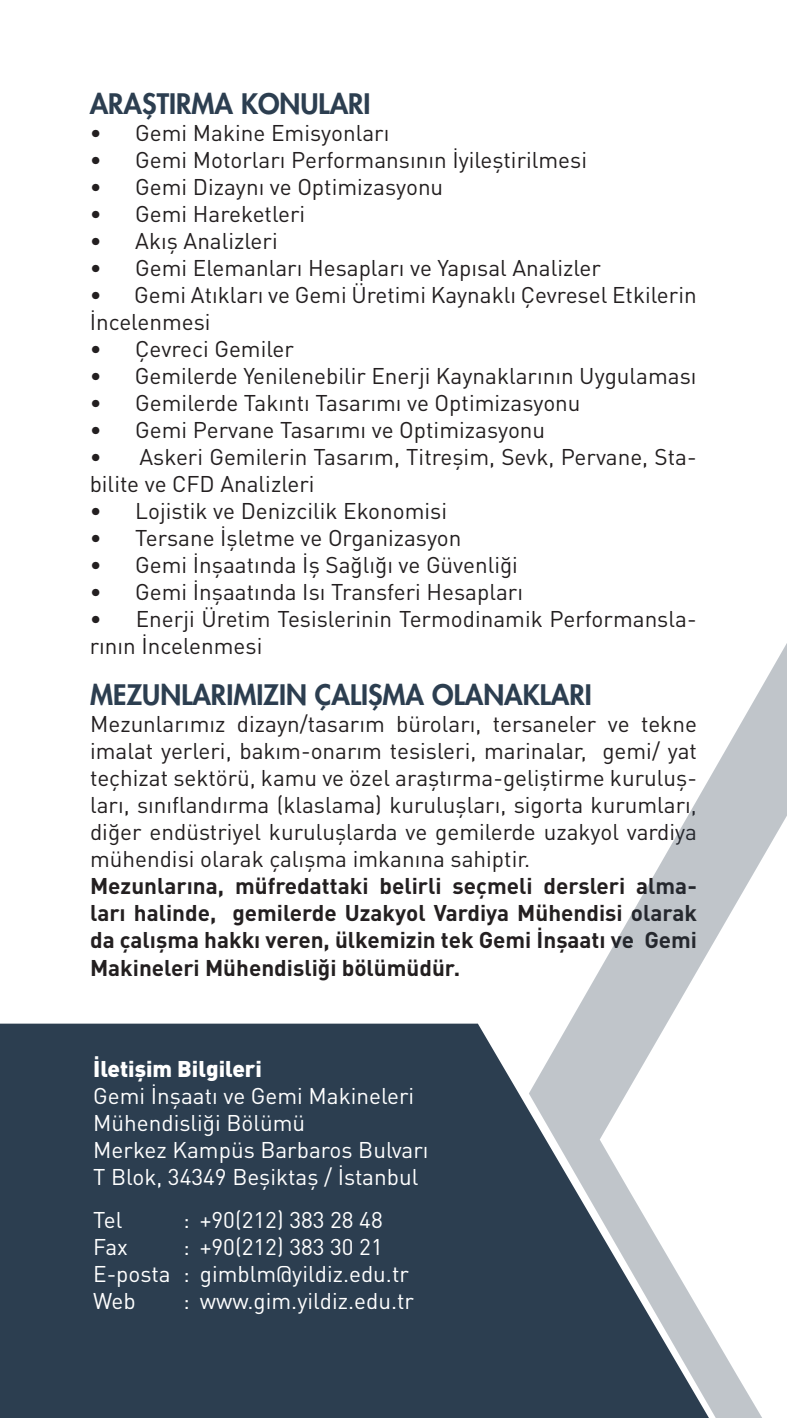
<style>
.page{position:relative;width:787px;height:1418px;background:#fff}
.page>*{position:absolute;margin:0;border:0;box-sizing:border-box;transform-origin:0 0}
.t1{font:800 27.5px "Futura Std";color:#2c3e50}
.t2{font:22.5px/27px "DIN Pro";color:#231f20}
.t3{font:22.5px/27px "DIN Pro";color:#fff}
.t4{font:700 22.5px/27.5px "DIN Pro";color:#231f20;text-align:justify}
.t5{font:900 22.5px "DIN Pro";color:#fff}
</style>
<div class="page">
<div style="left:0;top:1023px;width:529px;height:394px;background:#2c3e50"></div>
<svg style="left:529px;top:643px;width:258px;height:774px"></svg>
<p class="t1" style="left:90px;top:86px;width:282px">ARAŞTIRMA KONULARI</p>
<p class="t2" style="left:90px;top:118px;width:301px">• Gemi Makine Emisyonları</p>
<p class="t2" style="left:90px;top:145px;width:499px">• Gemi Motorları Performansının İyileştirilmesi</p>
<p class="t2" style="left:90px;top:172px;width:355px">• Gemi Dizaynı ve Optimizasyonu</p>
<p class="t2" style="left:90px;top:199px;width:217px">• Gemi Hareketleri</p>
<p class="t2" style="left:90px;top:226px;width:189px">• Akış Analizleri</p>
<p class="t2" style="left:90px;top:253px;width:513px">• Gemi Elemanları Hesapları ve Yapısal Analizler</p>
<p class="t2" style="left:90px;top:280px;width:608px">• Gemi Atıkları ve Gemi Üretimi Kaynaklı Çevresel Etkilerin<br>İncelenmesi</p>
<p class="t2" style="left:90px;top:334px;width:206px">• Çevreci Gemiler</p>
<p class="t2" style="left:90px;top:361px;width:608px">• Gemilerde Yenilenebilir Enerji Kaynaklarının Uygulaması</p>
<p class="t2" style="left:90px;top:388px;width:492px">• Gemilerde Takıntı Tasarımı ve Optimizasyonu</p>
<p class="t2" style="left:90px;top:415px;width:457px">• Gemi Pervane Tasarımı ve Optimizasyonu</p>
<p class="t2" style="left:90px;top:442px;width:608px">• Askeri Gemilerin Tasarım, Titreşim, Sevk, Pervane, Sta&shy;bilite ve CFD Analizleri</p>
<p class="t2" style="left:90px;top:496px;width:359px">• Lojistik ve Denizcilik Ekonomisi</p>
<p class="t2" style="left:90px;top:523px;width:373px">• Tersane İşletme ve Organizasyon</p>
<p class="t2" style="left:90px;top:550px;width:430px">• Gemi İnşaatında İş Sağlığı ve Güvenliği</p>
<p class="t2" style="left:90px;top:577px;width:435px">• Gemi İnşaatında Isı Transferi Hesapları</p>
<p class="t2" style="left:90px;top:604px;width:608px">• Enerji Üretim Tesislerinin Termodinamik Performansla&shy;rının İncelenmesi</p>
<p class="t1" style="left:90px;top:677px;width:503px">MEZUNLARIMIZIN ÇALIŞMA OLANAKLARI</p>
<p class="t2" style="left:90px;top:709px;width:608px;text-align:justify">Mezunlarımız dizayn/tasarım büroları, tersaneler ve tekne imalat yerleri, bakım-onarım tesisleri, marinalar, gemi/ yat teçhizat sektörü, kamu ve özel araştırma-geliştirme kuruluş&shy;ları, sınıflandırma (klaslama) kuruluşları, sigorta kurumları, diğer endüstriyel kuruluşlarda ve gemilerde uzakyol vardiya mühendisi olarak çalışma imkanına sahiptir.</p>
<p class="t4" style="left:90px;top:871px;width:608px">Mezunlarına, müfredattaki belirli seçmeli dersleri alma&shy;ları halinde, gemilerde Uzakyol Vardiya Mühendisi olarak da çalışma hakkı veren, ülkemizin tek Gemi İnşaatı ve Gemi Makineleri Mühendisliği bölümüdür.</p>
<p class="t5" style="left:93px;top:1053px;width:170px">İletişim Bilgileri</p>
<p class="t3" style="left:93px;top:1080px;width:322px">Gemi İnşaatı ve Gemi Makineleri<br>Mühendisliği Bölümü</p>
<p class="t3" style="left:93px;top:1134px;width:337px">Merkez Kampüs Barbaros Bulvarı</p>
<p class="t3" style="left:93px;top:1161px;width:327px">T Blok, 34349 Beşiktaş / İstanbul</p>
<p class="t3" style="left:183px;top:1205px;width:201px">: +90(212) 383 28 48</p>
<p class="t3" style="left:183px;top:1232px;width:201px">: +90(212) 383 30 21</p>
<p class="t3" style="left:183px;top:1259px;width:227px">: gimblm@yildiz.edu.tr</p>
<p class="t3" style="left:183px;top:1286px;width:232px">: www.gim.yildiz.edu.tr</p>
<p class="t3" style="left:93px;top:1205px;width:31px">Tel</p>
<p class="t3" style="left:93px;top:1232px;width:36px">Fax</p>
<p class="t3" style="left:93px;top:1259px;width:79px">E-posta</p>
<p class="t3" style="left:93px;top:1286px;width:44px">Web</p>
</div>
